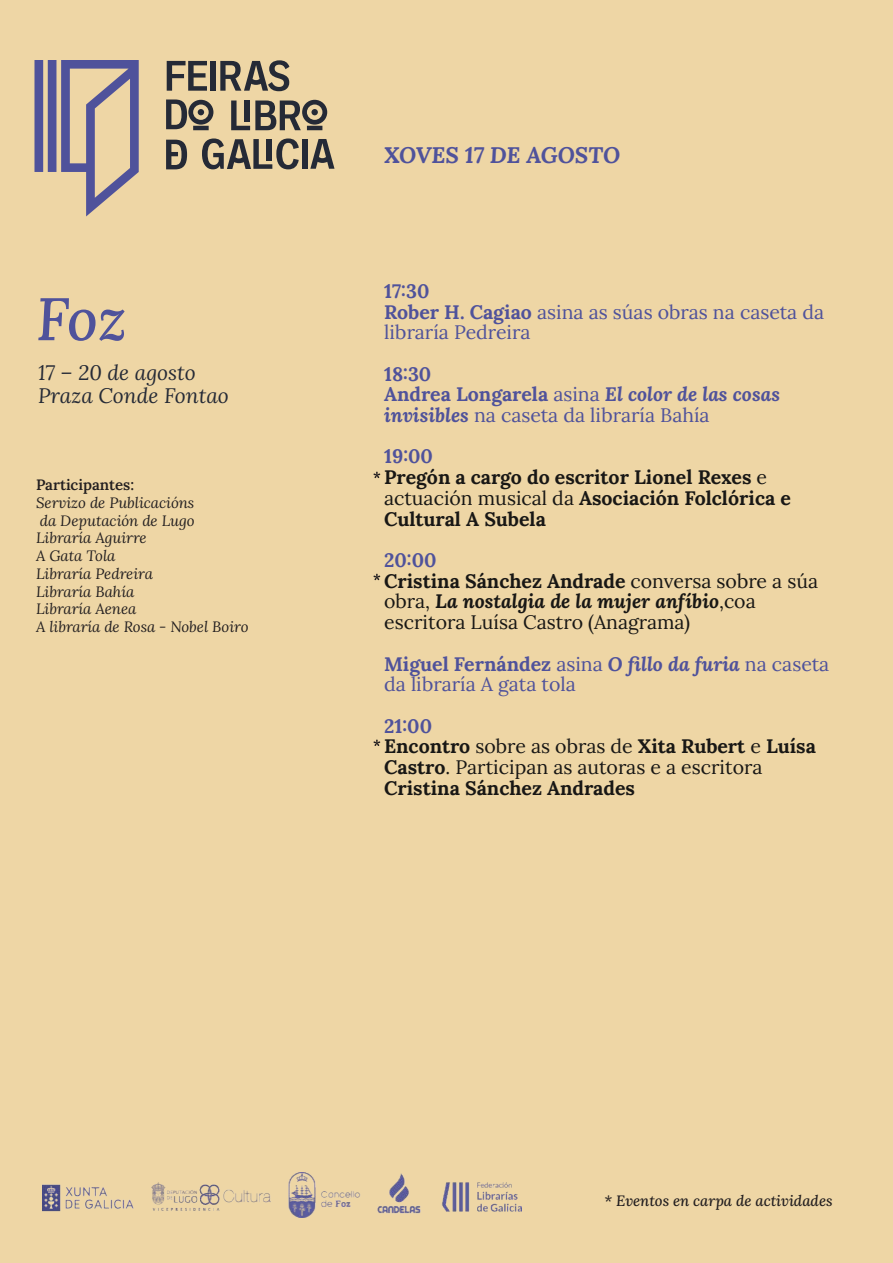
<style>
.page{position:relative;width:893px;height:1263px;background:#eed6a5}
.page>*{position:absolute;margin:0;border:0;box-sizing:border-box;transform-origin:0 0}
.t1{font:italic 500 60px "Lora";color:#4f529b}
.t2{font:italic 700 22.5px "Lora";letter-spacing:-.005em;color:#4f529b}
.t3{font:italic 21px/22.2px "Lora";color:#252a36}
.t4{font:700 19.5px/20.7px "Lora";color:#181715}
.t5{font:19.5px/20.7px "Lora";color:#4f529b}
.t6{font:19.5px/20.7px "Lora";color:#181715}
.t7{font:italic 15px/17.7px "Lora";letter-spacing:-.005em;color:#231f20}
.t8{font:italic 500 15px "Lora";color:#231f20}
.t9{font:600 15px "Lora";color:#231f20}
.s1{font-weight:700}
.s2{font-weight:700;font-style:italic}
.s3{color:#4f529b}
.s4{font-weight:400}
.s5{font-weight:700;color:#4f529b}
</style>
<div class="page">
<svg style="left:34px;top:60px;width:105px;height:156px"></svg>
<svg style="left:231px;top:100px;width:96px;height:30px"></svg>
<svg style="left:166px;top:99px;width:47px;height:31px"></svg>
<svg style="left:167px;top:61px;width:40px;height:30px"></svg>
<div style="left:211px;top:61px;width:5px;height:30px;background:#252a36"></div>
<svg style="left:220px;top:60px;width:69px;height:31px"></svg>
<svg style="left:166px;top:140px;width:21px;height:29px"></svg>
<div style="left:302px;top:139px;width:5px;height:30px;background:#252a36"></div>
<svg style="left:202px;top:138px;width:97px;height:31px"></svg>
<svg style="left:310px;top:139px;width:24px;height:30px"></svg>
<svg style="left:373px;top:472px;width:7px;height:6px"></svg>
<img style="left:43px;top:1173px;width:478px;height:45px">
<svg style="left:373px;top:739px;width:7px;height:7px"></svg>
<svg style="left:373px;top:574px;width:7px;height:6px"></svg>
<h1 class="t1" style="left:36px;top:278px;width:92px">Foz</h1>
<p class="t3" style="left:38px;top:361px;width:192px">17 – 20 de agosto<br>Praza Conde Fontao</p>
<p class="t9" style="left:36px;top:475px;width:100px">Participantes:</p>
<p class="t7" style="left:36px;top:493px;width:214px">Servizo de Publicacións<br>da Deputación de Lugo<br>Libraría Aguirre<br>A Gata Tola<br>Libraría Pedreira<br>Libraría Bahía<br>Libraría Aenea<br>A libraría de Rosa - Nobel Boiro</p>
<p class="t2" style="left:384px;top:140px;width:237px">XOVES 17 DE AGOSTO</p>
<p class="t5" style="left:384px;top:280px;width:441px"><span class="s1">17:30<br>Rober H. Cagiao</span> asina as súas obras na caseta da libraría Pedreira</p>
<p class="t5" style="left:384px;top:363px;width:397px"><span class="s1">18:30<br>Andrea Longarela</span> asina <span class="s2">El color de las cosas invisibles</span> na caseta da libraría Bahía</p>
<p class="t4" style="left:384px;top:446px;width:408px"><span class="s3">19:00<br></span>Pregón a cargo do escritor Lionel Rexes <span class="s4">e actuación musical da</span> Asociación Folclórica e<br>Cultural A Subela</p>
<p class="t6" style="left:384px;top:549px;width:435px"><span class="s5">20:00<br></span><span class="s1">Cristina Sánchez Andrade</span> conversa sobre a súa obra, <span class="s2">La nostalgia de la mujer anfíbio</span>,coa escritora Luísa Castro (Anagrama)</p>
<p class="t5" style="left:384px;top:653px;width:447px"><span class="s1">Miguel Fernández</span> asina <span class="s2">O fillo da furia</span> na caseta da libraría A gata tola</p>
<p class="t4" style="left:384px;top:715px;width:433px"><span class="s3">21:00<br></span>Encontro <span class="s4">sobre as obras de</span> Xita Rubert <span class="s4">e</span> Luísa<br>Castro<span class="s4">. Participan as autoras e a escritora<br></span>Cristina Sánchez Andrades</p>
<p class="t8" style="left:605px;top:1190px;width:229px">* Eventos en carpa de actividades</p>
</div>
